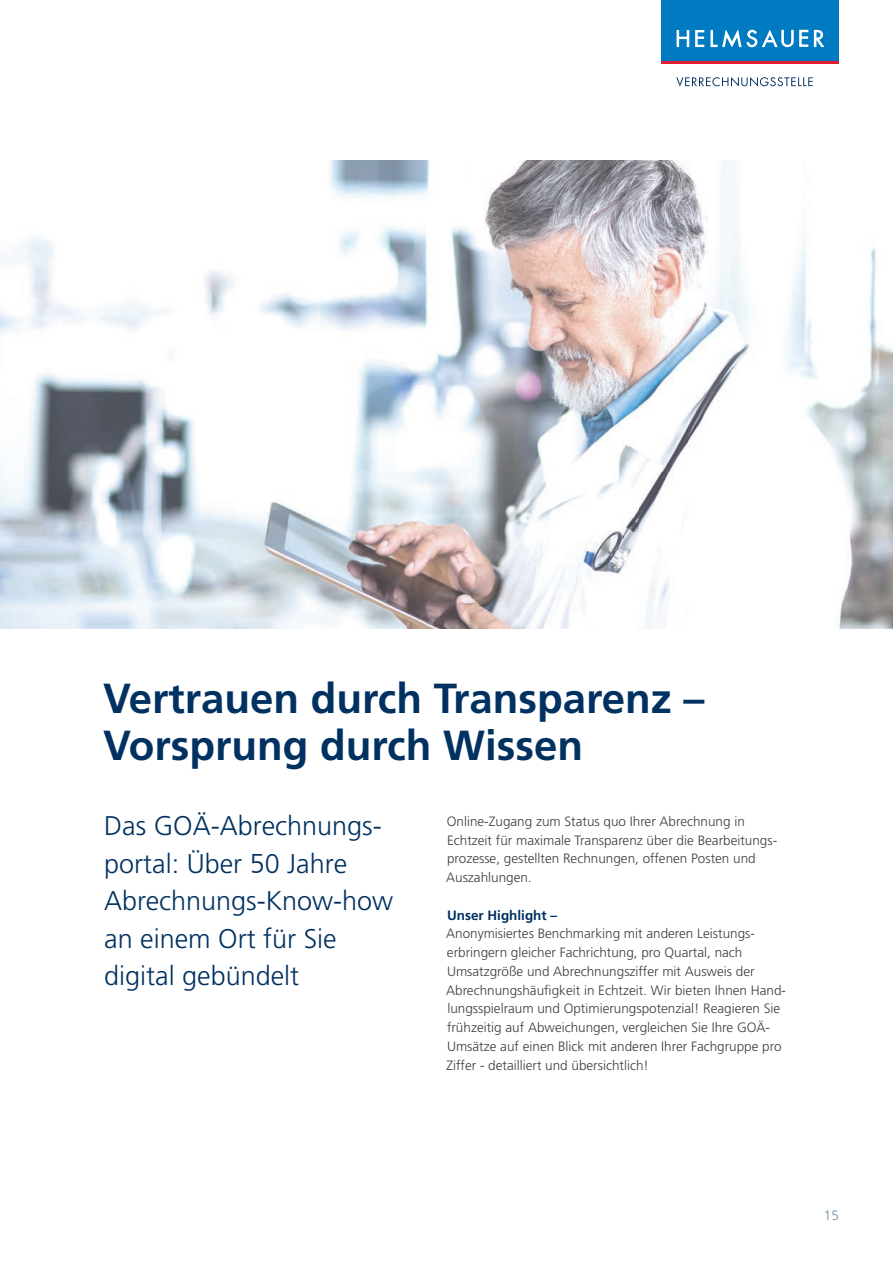
<style>
.page{position:relative;width:893px;height:1263px;background:#fff}
.page>*{position:absolute;margin:0;border:0;box-sizing:border-box;transform-origin:0 0}
.t1{font:700 42px/46.8px "Frutiger LT Std";color:#003160}
.t2{font:300 27px/37.5px "Frutiger LT Std";color:#003160}
.t3{font:300 13.5px/18.8px "Frutiger LT Std";color:#3e3e3f}
.t4{font:700 13.5px "Frutiger LT Std";color:#003160}
.t5{font:300 13.5px "Frutiger LT Std";color:#6990a5}
.s1{font-family:"Frutiger LT"}
</style>
<div class="page">
<img style="left:0;top:160px;width:893px;height:469px">
<div style="left:662px;top:0;width:177px;height:62px;background:#007ac0"></div>
<hr style="left:662px;top:62px;width:177px;height:2px;background:#e01d35">
<svg style="left:676px;top:30px;width:13px;height:17px"></svg>
<svg style="left:695px;top:30px;width:9px;height:17px"></svg>
<svg style="left:814px;top:30px;width:10px;height:17px"></svg>
<svg style="left:710px;top:30px;width:98px;height:17px"></svg>
<svg style="left:676px;top:77px;width:137px;height:10px"></svg>
<h1 class="t1" style="left:103px;top:675px;width:603px">Vertrauen durch Transparenz –<br>Vorsprung durch Wissen</h1>
<h2 class="t2" style="left:104px;top:807px;width:291px">Das GOÄ-Abrechnungs&shy;portal: Über <span class="s1">5</span>0 Jahre<br>Abrechnungs-Know-how an einem Ort für Sie digital gebündelt</h2>
<p class="t3" style="left:446px;top:812px;width:332px">Online-Zugang zum Status quo Ihrer Abrechnung in Echtzeit für maximale Transparenz über die Bearbeitungs&shy;prozesse, gestellten Rechnungen, offenen Posten und Auszahlungen.</p>
<p class="t4" style="left:447px;top:907px;width:112px">Unser Highlight –</p>
<p class="t3" style="left:446px;top:924px;width:341px">Anonymisiertes Benchmarking mit anderen Leistungs&shy;erbringern gleicher Fachrichtung, pro Quartal, nach Umsatzgröße und Abrechnungsziffer mit Ausweis der Abrechnungshäufigkeit in Echtzeit. Wir bieten Ihnen Hand&shy;lungsspielraum und Optimierungspotenzial! Reagieren Sie frühzeitig auf Abweichungen, vergleichen Sie Ihre GOÄ-Umsätze auf einen Blick mit anderen Ihrer Fachgruppe pro Ziffer - detailliert und übersichtlich!</p>
<p class="t5" style="left:824px;top:1207px;width:17px">15</p>
</div>
